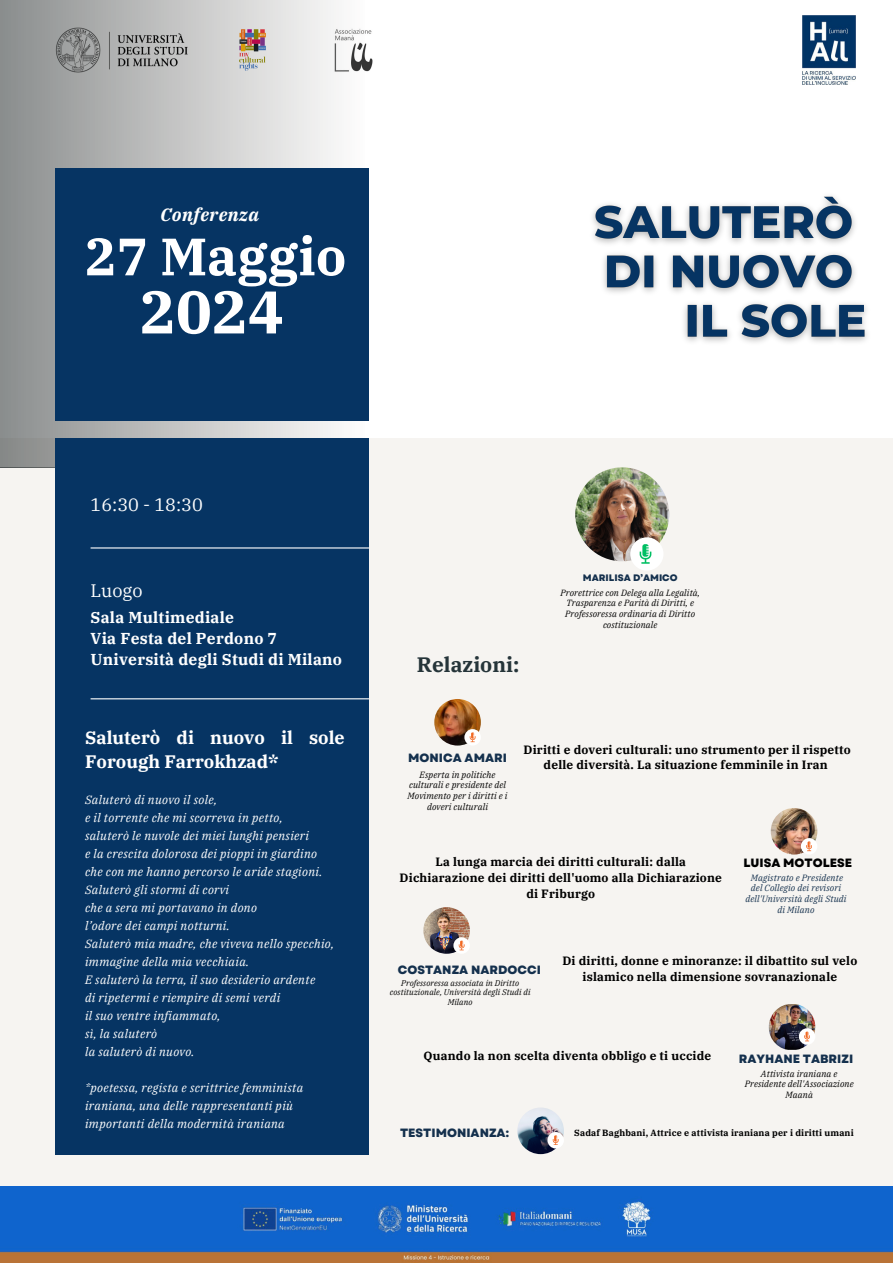
<style>
.page{position:relative;width:893px;height:1263px;background:#fff}
.page>*{position:absolute;margin:0;border:0;box-sizing:border-box;transform-origin:0 0}
.t1{font:700 60px "IBM Plex Serif";color:#fff}
.t2{font:700 52.5px "IBM Plex Serif";color:#fff}
.t3{font:700 20.77px "IBM Plex Serif";color:#253439}
.t4{font:700 18px/24.2px "IBM Plex Serif";color:#fff}
.t5{font:18px "IBM Plex Serif";color:#fff}
.t6{font:italic 700 18px "IBM Plex Serif";letter-spacing:.025em;color:#fff}
.t7{font:700 15.75px "IBM Plex Serif";letter-spacing:.015em;color:#fff}
.t8{font:italic 12px/18px "IBM Plex Serif";letter-spacing:.025em;color:#fff}
.t9{font:700 12px/15.8px "IBM Plex Serif";letter-spacing:.015em;color:#000;text-align:center}
.t10{font:800 12px "Garet";color:#14304d}
.t11{font:800 12px "Garet";color:#000}
.t12{font:800 9.38px "Garet";color:#14304d}
.t13{font:italic 9px/10.6px "IBM Plex Serif";letter-spacing:.01em;color:#000;text-align:center}
.t14{font:italic 9px/10.6px "IBM Plex Serif";letter-spacing:.01em;color:#14304d;text-align:center}
.t15{font:700 9px "IBM Plex Serif";letter-spacing:.015em;color:#000}
.t16{font:italic 8.93px/10.6px "IBM Plex Serif";letter-spacing:.01em;color:#000;text-align:center}
.t17{font:italic 8.25px/9.6px "IBM Plex Serif";letter-spacing:.01em;color:#000;text-align:center}
</style>
<div class="page">
<div style="left:0;top:438px;width:893px;height:769px;background:#f6f4f1"></div>
<img style="left:365px;top:30px;width:8px;height:42px">
<div style="left:0;top:0;width:365px;height:467px;background:linear-gradient(to right,#8b8e8f,#f8f7f7)"></div>
<div style="left:55px;top:438px;width:314px;height:716px;background:#063463"></div>
<div style="left:55px;top:168px;width:313px;height:252px;background:#063463"></div>
<hr style="left:91px;top:547px;width:278px;height:1px;background:#fff">
<hr style="left:91px;top:698px;width:278px;height:1px;background:#fff">
<img style="left:575px;top:467px;width:94px;height:94px;border-radius:50%">
<div style="left:630px;top:537px;width:33px;height:34px;background:#fff;border-radius:50%"></div>
<svg style="left:639px;top:544px;width:12px;height:20px"></svg>
<img style="left:434px;top:699px;width:47px;height:46px;border-radius:50%">
<svg style="left:464px;top:729px;width:17px;height:16px"></svg>
<svg style="left:470px;top:732px;width:5px;height:10px"></svg>
<img style="left:423px;top:907px;width:47px;height:47px;border-radius:50%">
<svg style="left:453px;top:937px;width:17px;height:17px"></svg>
<svg style="left:459px;top:941px;width:5px;height:9px"></svg>
<img style="left:768px;top:1004px;width:47px;height:46px;border-radius:50%">
<div style="left:799px;top:1028px;width:16px;height:17px;background:#fff;border-radius:50%"></div>
<svg style="left:804px;top:1032px;width:6px;height:9px"></svg>
<img style="left:771px;top:808px;width:46px;height:46px;border-radius:50%">
<div style="left:801px;top:838px;width:16px;height:16px;background:#fff;border-radius:50%"></div>
<svg style="left:806px;top:841px;width:6px;height:10px"></svg>
<img style="left:1px;top:1186px;width:892px;height:77px">
<img style="left:802px;top:16px;width:53px;height:69px">
<img style="left:55px;top:28px;width:133px;height:45px">
<img style="left:517px;top:1107px;width:47px;height:47px;border-radius:50%">
<div style="left:547px;top:1132px;width:17px;height:16px;background:#fff;border-radius:50%"></div>
<svg style="left:553px;top:1135px;width:5px;height:10px"></svg>
<img style="left:592px;top:196px;width:275px;height:147px">
<p class="t6" style="left:160px;top:202px;width:100px">Conferenza</p>
<p class="t2" style="left:85px;top:221px;width:263px">27 Maggio</p>
<p class="t1" style="left:140px;top:272px;width:145px">2024</p>
<p class="t5" style="left:91px;top:492px;width:114px">16:30 - 18:30</p>
<p class="t12" style="left:583px;top:570px;width:96px">MARILISA D’AMICO</p>
<p class="t5" style="left:91px;top:578px;width:53px">Luogo</p>
<h5 class="t16" style="left:560px;top:587px;width:141px">Prorettrice con Delega alla Legalità,<br>Trasparenza e Parità di Diritti, e</h5>
<p class="t16" style="left:565px;top:608px;width:131px">Professoressa ordinaria di Diritto costituzionale</p>
<p class="t7" style="left:91px;top:607px;width:145px">Sala Multimediale</p>
<p class="t7" style="left:91px;top:628px;width:188px">Via Festa del Perdono 7</p>
<p class="t7" style="left:91px;top:649px;width:253px">Università degli Studi di Milano</p>
<p class="t3" style="left:417px;top:651px;width:104px">Relazioni:</p>
<p class="t4" style="left:85px;top:725px;width:261px">Saluterò di nuovo il sole<br>Forough Farrokhzad*</p>
<p class="t8" style="left:85px;top:791px;width:133px">Saluterò di nuovo il sole,</p>
<h6 class="t8" style="left:85px;top:809px;width:199px">e il torrente che mi scorreva in petto,</h6>
<p class="t8" style="left:85px;top:827px;width:225px">saluterò le nuvole dei miei lunghi pensieri</p>
<p class="t8" style="left:85px;top:845px;width:233px">e la crescita dolorosa dei pioppi in giardino</p>
<p class="t8" style="left:85px;top:863px;width:239px">che con me hanno percorso le aride stagioni.</p>
<p class="t8" style="left:85px;top:881px;width:146px">Saluterò gli stormi di corvi</p>
<p class="t8" style="left:85px;top:899px;width:173px">che a sera mi portavano in dono</p>
<p class="t8" style="left:85px;top:917px;width:146px">l’odore dei campi notturni.</p>
<p class="t8" style="left:85px;top:935px;width:250px">Saluterò mia madre, che viveva nello specchio,</p>
<p class="t8" style="left:85px;top:953px;width:165px">immagine della mia vecchiaia.</p>
<p class="t8" style="left:85px;top:971px;width:232px">E saluterò la terra, il suo desiderio ardente</p>
<p class="t8" style="left:85px;top:989px;width:197px">di ripetermi e riempire di semi verdi</p>
<p class="t8" style="left:85px;top:1007px;width:137px">il suo ventre infiammato,</p>
<p class="t8" style="left:85px;top:1025px;width:74px">sì, la saluterò</p>
<p class="t8" style="left:85px;top:1043px;width:111px">la saluterò di nuovo.</p>
<p class="t8" style="left:85px;top:1079px;width:220px">*poetessa, regista e scrittrice femminista iraniana, una delle rappresentanti più importanti della modernità iraniana</p>
<p class="t10" style="left:408px;top:749px;width:100px">MONICA AMARI</p>
<p class="t9" style="left:523px;top:741px;width:329px">Diritti e doveri culturali: uno strumento per il rispetto delle diversità. La situazione femminile in Iran</p>
<p class="t13" style="left:407px;top:769px;width:101px">Esperta in politiche culturali e presidente del<br>Movimento per i diritti e i doveri culturali</p>
<p class="t9" style="left:435px;top:854px;width:252px">La lunga marcia dei diritti culturali: dalla</p>
<p class="t11" style="left:743px;top:854px;width:110px">LUISA MOTOLESE</p>
<p class="t9" style="left:399px;top:869px;width:324px">Dichiarazione dei diritti dell'uomo alla Dichiarazione di Friburgo</p>
<p class="t14" style="left:745px;top:872px;width:103px">Magistrato e Presidente del Collegio dei revisori dell'Università degli Studi di Milano</p>
<p class="t10" style="left:398px;top:961px;width:145px">COSTANZA NARDOCCI</p>
<p class="t17" style="left:390px;top:978px;width:142px">Professoressa associata in Diritto costituzionale, Università degli Studi di<br>Milano</p>
<p class="t9" style="left:562px;top:953px;width:296px">Di diritti, donne e minoranze: il dibattito sul velo islamico nella dimensione sovranazionale</p>
<p class="t9" style="left:423px;top:1047px;width:289px">Quando la non scelta diventa obbligo e ti uccide</p>
<p class="t10" style="left:739px;top:1050px;width:116px">RAYHANE TABRIZI</p>
<p class="t13" style="left:744px;top:1068px;width:111px">Attivista iraniana e<br>Presidente dell'Associazione<br>Maanà</p>
<p class="t10" style="left:400px;top:1124px;width:110px">TESTIMONIANZA:</p>
<p class="t15" style="left:574px;top:1127px;width:281px">Sadaf Baghbani, Attrice e attivista iraniana per i diritti umani</p>
</div>
